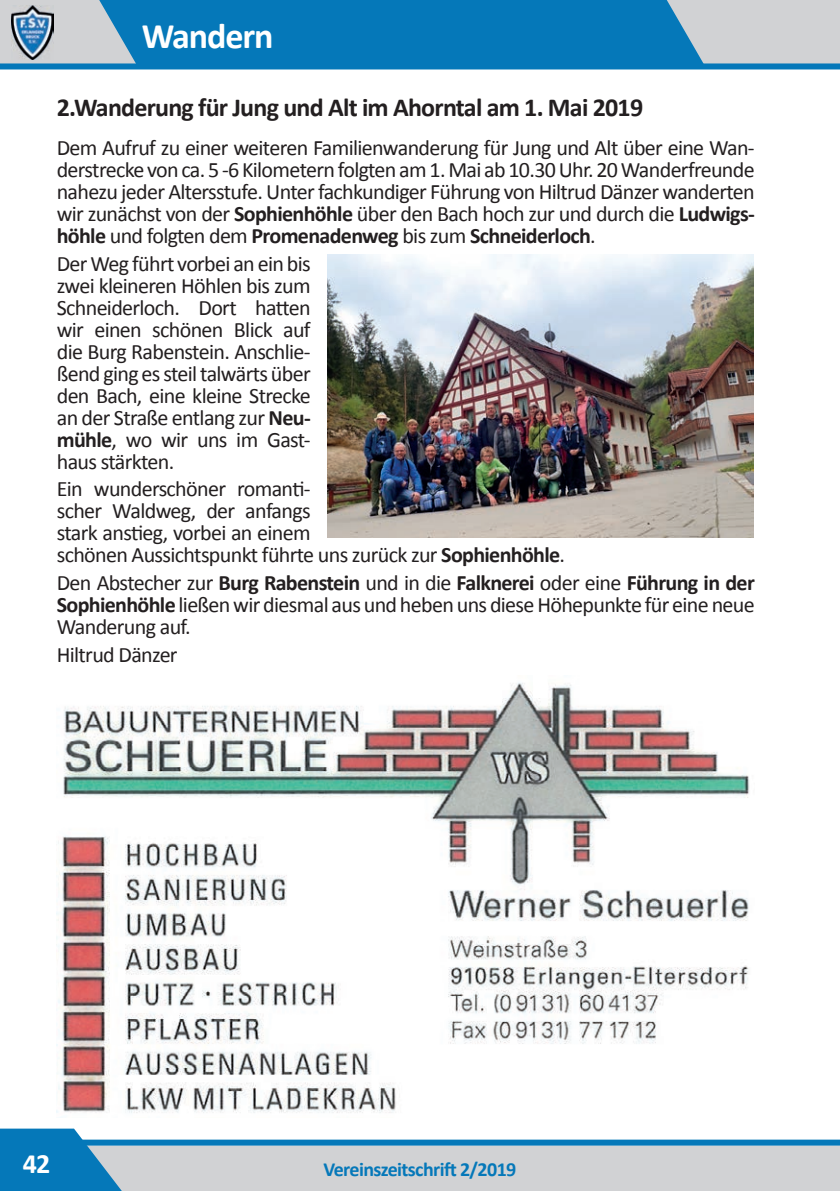
<style>
.page{position:relative;width:840px;height:1191px;background:#fff}
.page>*{position:absolute;margin:0;border:0;box-sizing:border-box;transform-origin:0 0}
.t1{font:700 36px "Calibri";letter-spacing:-.03em;color:#fff}
.t2{font:700 28px "Calibri";color:#fff}
.t3{font:700 26px "Calibri";letter-spacing:-.03em;color:#231f20}
.t4{font:22px/22px "Calibri";letter-spacing:-.03em;color:#231f20;text-align:justify}
.t5{font:700 20px "Calibri";letter-spacing:-.03em;color:#0578b9}
.s1{font-weight:700}
</style>
<div class="page">
<div style="left:0;top:0;width:839px;height:63px;background:#d1d2d4"></div>
<img style="left:12px;top:6px;width:41px;height:54px">
<svg style="left:91px;top:0;width:615px;height:63px;background:#147ebb"></svg>
<div style="left:0;top:63px;width:839px;height:6px;background:#0578b9"></div>
<svg style="left:0;top:1128px;width:839px;height:63px"></svg>
<img style="left:57px;top:682px;width:693px;height:431px">
<img style="left:327px;top:254px;width:426px;height:284px">
<h1 class="t1" style="left:142px;top:10px;width:133px">Wandern</h1>
<p class="t3" style="left:57px;top:89px;width:587px">2.Wanderung für Jung und Alt im Ahorntal am 1. Mai 2019</p>
<p class="t4" style="left:57px;top:136px;width:699px">Dem Aufruf zu einer weiteren Familienwanderung für Jung und Alt über eine Wan&shy;derstrecke von ca. 5 -6 Kilometern folgten am 1. Mai ab 10.30 Uhr. 20 Wanderfreunde nahezu jeder Altersstufe. Unter fachkundiger Führung von Hiltrud Dänzer wanderten wir zunächst von der <span class="s1">Sophienhöhle</span> über den Bach hoch zur und durch die <span class="s1">Ludwigs&shy;höhle</span> und folgten dem <span class="s1">Promenadenweg</span> bis zum <span class="s1">Schneiderloch</span>.</p>
<p class="t4" style="left:57px;top:252px;width:255px">Der Weg führt vorbei an ein bis zwei kleineren Höhlen bis zum Schneiderloch. Dort hatten wir einen schönen Blick auf die Burg Rabenstein. Anschlie&shy;ßend ging es steil talwärts über den Bach, eine kleine Strecke an der Straße entlang zur <span class="s1">Neu&shy;mühle</span>, wo wir uns im Gast&shy;haus stärkten.</p>
<p class="t4" style="left:57px;top:477px;width:509px;text-align:left">Ein wunderschöner romanti-<br>scher Waldweg, der anfangs<br>stark anstieg, vorbei an einem<br>schönen Aussichtspunkt führte uns zurück zur <span class="s1">Sophienhöhle</span>.</p>
<p class="t4" style="left:57px;top:571px;width:699px">Den Abstecher zur <span class="s1">Burg Rabenstein</span> und in die <span class="s1">Falknerei</span> oder eine <span class="s1">Führung in der Sophienhöhle</span> ließen wir diesmal aus und heben uns diese Höhepunkte für eine neue Wanderung auf.</p>
<p class="t4" style="left:57px;top:643px;width:122px">Hiltrud Dänzer</p>
<p class="t2" style="left:23px;top:1144px;width:29px">42</p>
<p class="t5" style="left:323px;top:1155px;width:194px">Vereinszeitschrift 2/2019</p>
</div>
